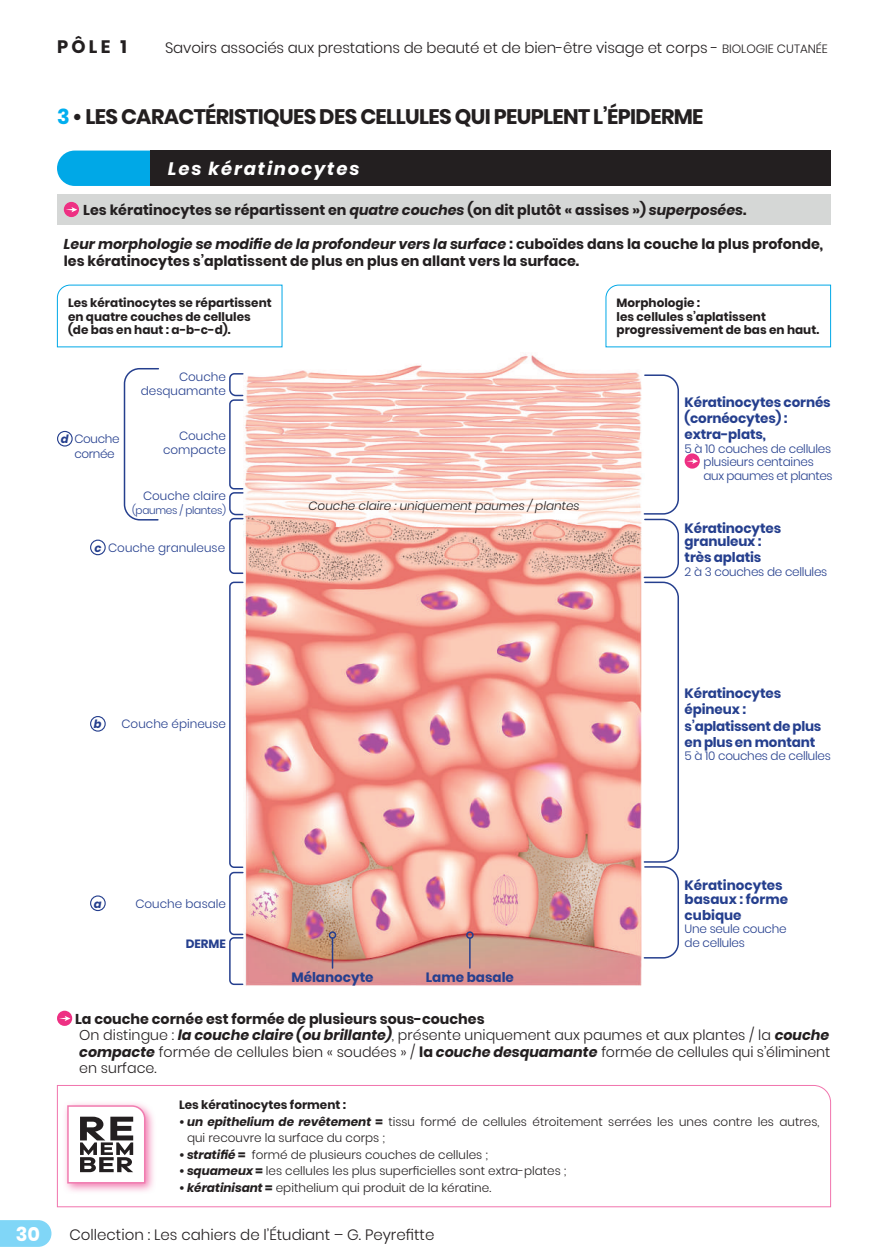
<style>
.page{position:relative;width:888px;height:1258px;background:#fff}
.page>*{position:absolute;margin:0;border:0;box-sizing:border-box;transform-origin:0 0}
.t1{font:700 21px "Poppins";letter-spacing:-.03em;color:#231f20}
.t2{font:700 19.5px "Poppins";color:#fff}
.t3{font:italic 700 18px "Poppins";letter-spacing:.1em;color:#fff}
.t4{font:700 18px "Poppins";color:#231f20}
.t5{font:300 15px "Poppins";letter-spacing:-.01em;color:#231f20}
.t6{font:300 14.25px/16.5px "Poppins";color:#231f20}
.t7{font:700 14.25px/16.5px "Poppins";color:#231f20}
.t8{font:700 13.5px/16.2px "Poppins";letter-spacing:-.01em;color:#253f8e}
.t9{font:300 12px/16.5px "Poppins";color:#231f20}
.t10{font:700 12px/13.5px "Poppins";color:#231f20}
.t11{font:300 12px/13.5px "Poppins";letter-spacing:-.02em;color:#253f8e}
.t12{font:300 12px/14.4px "Poppins";color:#253f8e;text-align:right}
.t13{font:italic 300 12px "Poppins";color:#231f20}
.t14{font:700 12px "Poppins";color:#253f8e}
.t15{font:italic 700 11.55px "Poppins";color:#253f8e}
.t16{font:300 10.5px "Poppins";letter-spacing:-.03em;color:#253f8e}
.s1{font-size:12px}
.s2{color:#00aeef}
.s3{font-style:italic}
.s4{font-weight:700;font-style:italic;font-size:11.55px}
.s5{font-weight:700}
.s6{font-weight:700;font-style:italic}
</style>
<div class="page">
<svg style="left:0;top:1220px;width:51px;height:27px"></svg>
<div style="left:57px;top:195px;width:774px;height:30px;background:#d5d7d6"></div>
<svg style="left:64px;top:202px;width:15px;height:15px"></svg>
<svg style="left:66px;top:207px;width:11px;height:5px"></svg>
<svg style="left:57px;top:284px;width:226px;height:64px"></svg>
<svg style="left:605px;top:284px;width:226px;height:64px"></svg>
<img style="left:244px;top:354px;width:398px;height:632px">
<svg style="left:123px;top:368px;width:36px;height:153px"></svg>
<svg style="left:229px;top:373px;width:15px;height:201px"></svg>
<svg style="left:229px;top:581px;width:15px;height:405px"></svg>
<svg style="left:643px;top:374px;width:36px;height:585px"></svg>
<svg style="left:685px;top:453px;width:15px;height:16px"></svg>
<svg style="left:686px;top:458px;width:12px;height:6px"></svg>
<hr style="left:469px;top:938px;width:2px;height:30px;background:#253f8e">
<div style="left:466px;top:931px;width:8px;height:8px;border:2px solid #253f8e;border-radius:50%"></div>
<hr style="left:332px;top:938px;width:1px;height:30px;background:#253f8e">
<div style="left:329px;top:931px;width:7px;height:8px;border:2px solid #253f8e;border-radius:50%"></div>
<div style="left:57px;top:431px;width:16px;height:15px;border:1px solid #253f8e;border-radius:50%"></div>
<div style="left:90px;top:540px;width:16px;height:15px;border:1px solid #253f8e;border-radius:50%"></div>
<div style="left:90px;top:716px;width:16px;height:16px;border:1px solid #253f8e;border-radius:50%"></div>
<div style="left:90px;top:895px;width:16px;height:16px;border:1px solid #253f8e;border-radius:50%"></div>
<svg style="left:57px;top:1011px;width:15px;height:15px"></svg>
<svg style="left:59px;top:1016px;width:11px;height:5px"></svg>
<div style="left:57px;top:151px;width:94px;height:35px;background:#00a8e7"></div>
<div style="left:151px;top:151px;width:680px;height:35px;background:#231f20"></div>
<svg style="left:57px;top:1085px;width:774px;height:122px"></svg>
<h3 class="t4" style="left:57px;top:36px;width:71px">PÔLE 1</h3>
<p class="t5" style="left:165px;top:39px;width:664px">Savoirs associés aux prestations de beauté et de bien-être visage et corps - <span class="s1">BIOLOGIE CUTANÉE</span></p>
<h1 class="t1" style="left:57px;top:105px;width:648px"><span class="s2">3</span> • LES CARACTÉRISTIQUES DES CELLULES QUI PEUPLENT L’ÉPIDERME</h1>
<h3 class="t3" style="left:168px;top:158px;width:193px">Les kératinocytes</h3>
<p class="t7" style="left:83px;top:202px;width:665px">Les kératinocytes se répartissent en <span class="s3">quatre couches</span> (on dit plutôt « assises ») <span class="s3">superposées</span>.</p>
<p class="t7" style="left:64px;top:236px;width:761px"><span class="s3">Leur morphologie se modifie de la profondeur vers la surface</span> : cuboïdes dans la couche la plus profonde, les kératinocytes s’aplatissent de plus en plus en allant vers la surface.</p>
<p class="t10" style="left:68px;top:296px;width:205px">Les kératinocytes se répartissent en quatre couches de cellules (de bas en haut : a-b-c-d).</p>
<p class="t10" style="left:617px;top:296px;width:204px">Morphologie :<br>les cellules s’aplatissent progressivement de bas en haut.</p>
<p class="t11" style="left:74px;top:432px;width:47px;line-height:14.4px;text-indent:-13px"><span class="s4">d</span> Couche cornée</p>
<p class="t12" style="left:141px;top:369px;width:87px">Couche desquamante</p>
<p class="t12" style="left:163px;top:429px;width:64px">Couche compacte</p>
<p class="t12" style="left:143px;top:489px;width:84px">Couche claire</p>
<p class="t16" style="left:132px;top:504px;width:95px">(paumes / plantes)</p>
<p class="t12" style="left:94px;top:541px;width:132px"><span class="s4">c</span> Couche granuleuse</p>
<p class="t15" style="left:94px;top:717px;width:9px">b</p>
<p class="t12" style="left:121px;top:717px;width:106px">Couche épineuse</p>
<p class="t13" style="left:308px;top:499px;width:273px">Couche claire : uniquement paumes / plantes</p>
<p class="t15" style="left:94px;top:897px;width:9px">a</p>
<p class="t12" style="left:135px;top:896px;width:92px">Couche basale</p>
<p class="t14" style="left:186px;top:936px;width:42px">DERME</p>
<p class="t8" style="left:291px;top:969px;width:84px">Mélanocyte</p>
<p class="t8" style="left:426px;top:969px;width:90px">Lame basale</p>
<p class="t8" style="left:685px;top:394px;width:148px">Kératinocytes cornés (cornéocytes) : extra-plats,</p>
<p class="t11" style="left:703px;top:442px;width:131px;text-indent:-19px">5 à 10 couches de cellules plusieurs centaines aux paumes et plantes</p>
<p class="t8" style="left:685px;top:521px;width:98px;line-height:13.5px">Kératinocytes granuleux :</p>
<p class="t8" style="left:685px;top:549px;width:78px">très aplatis</p>
<p class="t11" style="left:685px;top:565px;width:144px">2 à 3 couches de cellules</p>
<p class="t8" style="left:685px;top:685px;width:138px">Kératinocytes épineux : s’aplatissent de plus en plus en montant</p>
<p class="t11" style="left:685px;top:749px;width:148px">5 à 10 couches de cellules</p>
<p class="t8" style="left:685px;top:879px;width:105px;line-height:13.5px">Kératinocytes basaux : forme</p>
<p class="t8" style="left:685px;top:907px;width:59px">cubique</p>
<p class="t11" style="left:685px;top:922px;width:104px">Une seule couche de cellules</p>
<p class="t6" style="left:75px;top:1010px;width:757px"><span class="s5">La couche cornée est formée de plusieurs sous-couches<br></span>On distingue : <span class="s6">la couche claire (ou brillante)</span>, présente uniquement aux paumes et aux plantes / la <span class="s6">couche compacte</span> formée de cellules bien « soudées » / <span class="s5">la</span> <span class="s6">couche desquamante</span> formée de cellules qui s’éliminent en surface.</p>
<p class="t10" style="left:179px;top:1098px;width:169px">Les kératinocytes forment :</p>
<p class="t9" style="left:187px;top:1113px;width:634px;text-indent:-8px"><span class="s5">•</span> <span class="s6">un epithelium de revêtement</span> <span class="s5">=</span> tissu formé de cellules étroitement serrées les unes contre les autres, qui recouvre la surface du corps ;</p>
<p class="t9" style="left:179px;top:1146px;width:310px"><span class="s5">•</span> <span class="s6">stratifié</span> <span class="s5">=</span> formé de plusieurs couches de cellules ;</p>
<p class="t9" style="left:179px;top:1163px;width:389px"><span class="s5">•</span> <span class="s6">squameux</span> <span class="s5">=</span> les cellules les plus superficielles sont extra-plates ;</p>
<p class="t9" style="left:179px;top:1179px;width:314px"><span class="s5">•</span> <span class="s6">kératinisant</span> <span class="s5">=</span> epithelium qui produit de la kératine.</p>
<h2 class="t2" style="left:16px;top:1222px;width:26px">30</h2>
<p class="t5" style="left:69px;top:1225px;width:366px">Collection : Les cahiers de l’Étudiant – G. Peyrefitte</p>
</div>
